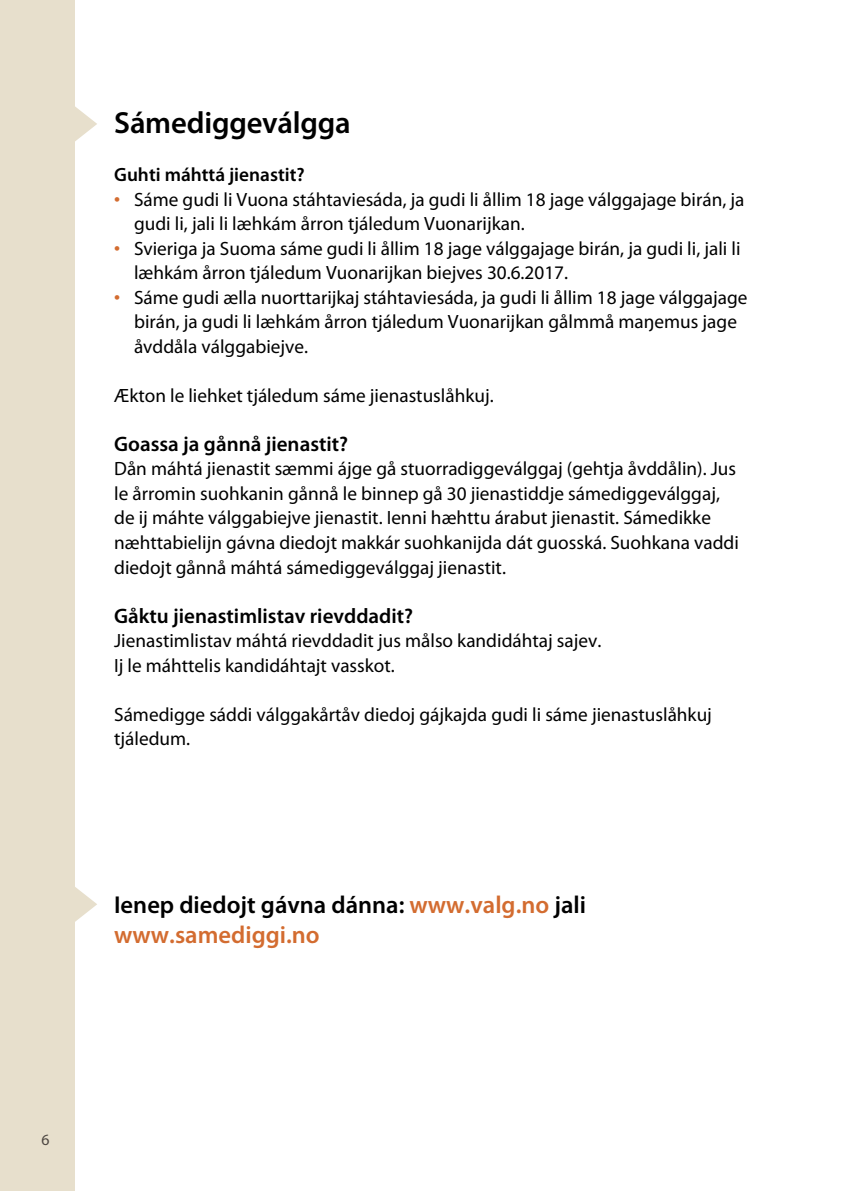
<style>
.page{position:relative;width:844px;height:1191px;background:#fff}
.page>*{position:absolute;margin:0;border:0;box-sizing:border-box;transform-origin:0 0}
.h2-heading{font:600 30.62px "Myriad Pro";letter-spacing:-.005em;color:#000}
.undertittel{font:600 24.5px/29.8px "Myriad Pro";color:#000}
.H3-mellomtittel{font:600 21px "Myriad Pro";color:#000}
.brødtekst{font:19.25px/24.5px "Myriad Pro";color:#000}
.H3-mellomtittel-2{font:600 19.25px "Myriad Pro";color:#000}
.t1{font:15.75px "Myriad Pro";color:#4d4641}
.s1{font-family:"Dep Myriad";font-weight:600;color:#d36c30}
.s2{color:#d36c30}
</style>
<div class="page">
<div style="left:0;top:0;width:74px;height:1191px;background:#e7dfcc"></div>
<svg style="left:74px;top:105px;width:23px;height:37px"></svg>
<svg style="left:74px;top:885px;width:23px;height:37px"></svg>
<h2 class="h2-heading" style="left:114px;top:106px;width:238px">Sámediggeválgga</h2>
<h3 class="H3-mellomtittel-2" style="left:114px;top:164px;width:192px">Guhti máhttá jienastit?</h3>
<p class="brødtekst" style="left:134px;top:187px;width:611px;text-indent:-20px"><span class="s1">•</span> Sáme gudi li Vuona stáhtaviesáda, ja gudi li ållim 18 jage válggajage birán, ja gudi li, jali li læhkám årron tjáledum Vuonarijkan.</p>
<p class="brødtekst" style="left:134px;top:236px;width:608px;text-indent:-20px"><span class="s1">•</span> Svieriga ja Suoma sáme gudi li ållim 18 jage válggajage birán, ja gudi li, jali li læhkám årron tjáledum Vuonarijkan biejves 30.6.2017.</p>
<p class="brødtekst" style="left:134px;top:285px;width:615px;text-indent:-20px"><span class="s1">•</span> Sáme gudi ælla nuorttarijkaj stáhtaviesáda, ja gudi li ållim 18 jage válggajage birán, ja gudi li læhkám årron tjáledum Vuonarijkan gålmmå maŋemus jage åvddåla válggabiejve.</p>
<p class="brødtekst" style="left:114px;top:383px;width:381px">Ækton le liehket tjáledum sáme jienastuslåhkuj.</p>
<h3 class="H3-mellomtittel" style="left:114px;top:432px;width:235px">Goassa ja gånnå jienastit?</h3>
<p class="brødtekst" style="left:114px;top:456px;width:626px">Dån máhtá jienastit sæmmi ájge gå stuorradiggeválggaj (gehtja åvddålin). Jus le årromin suohkanin gånnå le binnep gå 30 jienastiddje sámediggeválggaj, de ij máhte válggabiejve jienastit. Ienni hæhttu árabut jienastit. Sámedikke næhttabielijn gávna diedojt makkár suohkanijda dát guosská. Suohkana vaddi diedojt gånnå máhtá sámediggeválggaj jienastit.</p>
<h3 class="H3-mellomtittel" style="left:114px;top:604px;width:300px">Gåktu jienastimlistav rievddadit?</h3>
<p class="brødtekst" style="left:114px;top:628px;width:488px">Jienastimlistav máhtá rievddadit jus målso kandidáhtaj sajev.</p>
<p class="brødtekst" style="left:114px;top:652px;width:282px">Ij le máhttelis kandidáhtajt vasskot.</p>
<p class="brødtekst" style="left:114px;top:701px;width:599px">Sámedigge sáddi válggakårtåv diedoj gájkajda gudi li sáme jienastuslåhkuj tjáledum.</p>
<h3 class="undertittel" style="left:114px;top:890px;width:473px">Ienep diedojt gávna dánna: <span class="s2">www.valg.no</span> jali <span class="s2">www.samediggi.no</span></h3>
<p class="t1" style="left:42px;top:1129px;width:10px">6</p>
</div>
